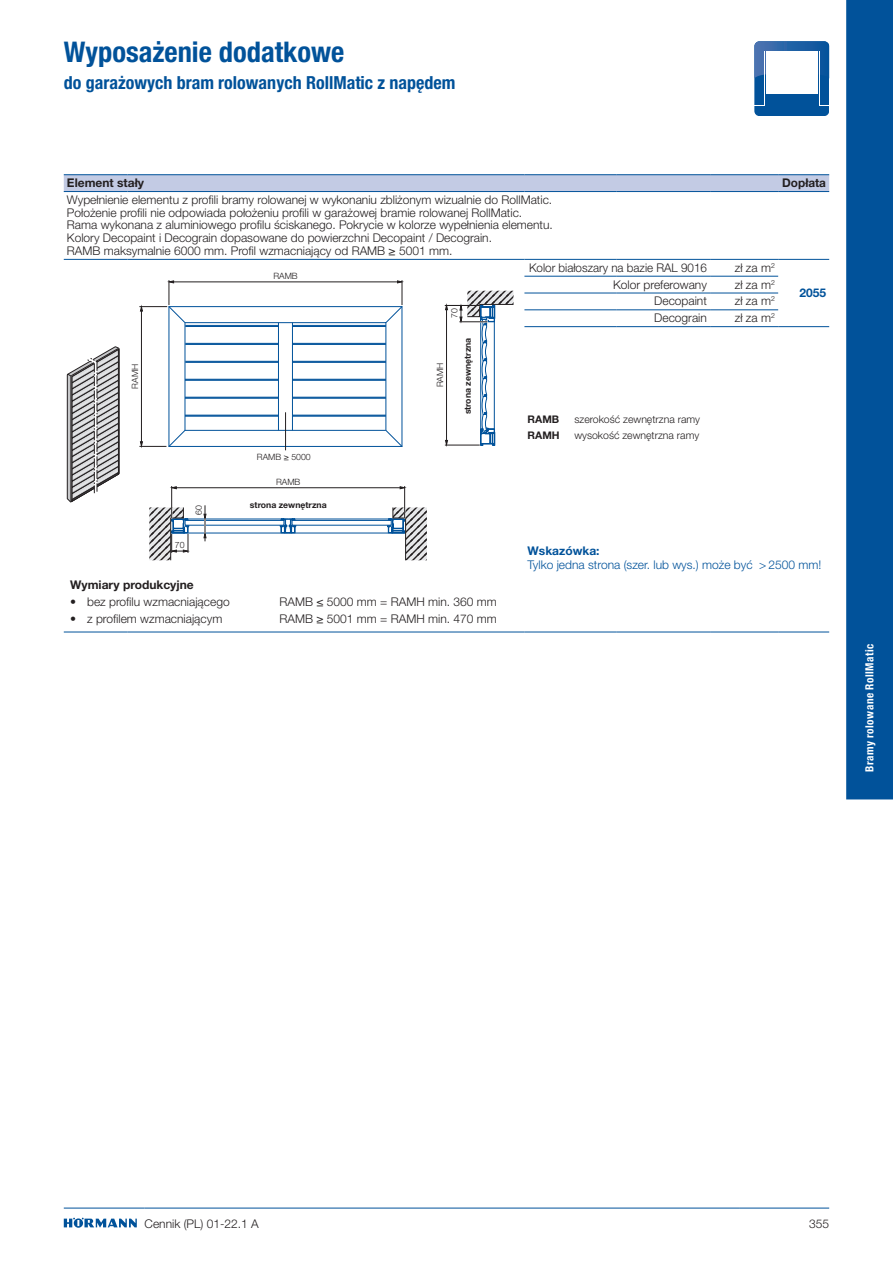
<style>
.page{position:relative;width:893px;height:1263px;background:#fff}
.page>*{position:absolute;margin:0;border:0;box-sizing:border-box;transform-origin:0 0}
.t1{font:700 condensed 28.5px "Hoermann Helvetica Neue";color:#01529a}
.t2{font:700 condensed 18px "Hoermann Helvetica Neue";color:#01529a}
.t3{font:300 12px/12.8px "Hoermann Helvetica Neue";color:#231f20}
.t4{font:300 12px "Hoermann Helvetica Neue";color:#01529a}
.t5{font:700 12px "Hoermann Helvetica Neue";color:#231f20}
.t6{font:700 12px "Hoermann Helvetica Neue";color:#01529a}
.t7{font:700 condensed 11.25px "Hoermann Helvetica Neue";letter-spacing:.04em;color:#fff}
.t8{font:300 10.5px "Hoermann Helvetica Neue";color:#231f20}
.t9{font:700 10.5px "Hoermann Helvetica Neue";color:#231f20}
.t10{font:700 8.7px "Hoermann Helvetica Neue";color:#231f20}
.t11{font:300 8.7px "Hoermann Helvetica Neue";color:#231f20}
</style>
<div class="page">
<hr style="left:64px;top:1208px;width:81px;height:1px;background:#01529a">
<hr style="left:145px;top:1208px;width:595px;height:1px;background:#01529a">
<hr style="left:740px;top:1208px;width:89px;height:1px;background:#01529a">
<svg style="left:64px;top:1218px;width:73px;height:10px"></svg>
<div style="left:846px;top:0;width:47px;height:799px;background:#01529a"></div>
<div style="left:64px;top:175px;width:765px;height:16px;background:#c3cbe4"></div>
<svg style="left:64px;top:192px;width:765px;height:440px"></svg>
<hr style="left:64px;top:174px;width:64px;height:1px;background:#01529a">
<hr style="left:128px;top:174px;width:396px;height:1px;background:#01529a">
<hr style="left:524px;top:174px;width:92px;height:1px;background:#01529a">
<hr style="left:616px;top:174px;width:94px;height:1px;background:#01529a">
<hr style="left:710px;top:174px;width:68px;height:1px;background:#01529a">
<hr style="left:778px;top:174px;width:51px;height:1px;background:#01529a">
<hr style="left:524px;top:309px;width:92px;height:1px;background:#01529a">
<hr style="left:616px;top:309px;width:94px;height:1px;background:#01529a">
<hr style="left:778px;top:191px;width:51px;height:1px;background:#01529a">
<hr style="left:524px;top:276px;width:92px;height:1px;background:#01529a">
<hr style="left:616px;top:276px;width:94px;height:1px;background:#01529a">
<hr style="left:524px;top:293px;width:92px;height:1px;background:#01529a">
<hr style="left:616px;top:293px;width:94px;height:1px;background:#01529a">
<hr style="left:64px;top:191px;width:64px;height:1px;background:#01529a">
<hr style="left:128px;top:191px;width:396px;height:1px;background:#01529a">
<hr style="left:524px;top:191px;width:92px;height:1px;background:#01529a">
<hr style="left:616px;top:191px;width:94px;height:1px;background:#01529a">
<hr style="left:710px;top:191px;width:68px;height:1px;background:#01529a">
<hr style="left:64px;top:259px;width:64px;height:1px;background:#01529a">
<hr style="left:128px;top:259px;width:396px;height:1px;background:#01529a">
<hr style="left:524px;top:259px;width:92px;height:1px;background:#01529a">
<hr style="left:616px;top:259px;width:94px;height:1px;background:#01529a">
<hr style="left:710px;top:259px;width:68px;height:1px;background:#01529a">
<hr style="left:710px;top:293px;width:68px;height:1px;background:#01529a">
<hr style="left:524px;top:326px;width:92px;height:1px;background:#01529a">
<hr style="left:616px;top:326px;width:94px;height:1px;background:#01529a">
<hr style="left:710px;top:326px;width:68px;height:1px;background:#01529a">
<hr style="left:778px;top:259px;width:51px;height:1px;background:#01529a">
<hr style="left:778px;top:326px;width:51px;height:1px;background:#01529a">
<hr style="left:64px;top:632px;width:64px;height:1px;background:#01529a">
<hr style="left:128px;top:632px;width:396px;height:1px;background:#01529a">
<hr style="left:524px;top:632px;width:92px;height:1px;background:#01529a">
<hr style="left:616px;top:632px;width:94px;height:1px;background:#01529a">
<hr style="left:710px;top:632px;width:68px;height:1px;background:#01529a">
<hr style="left:778px;top:632px;width:51px;height:1px;background:#01529a">
<hr style="left:710px;top:276px;width:68px;height:1px;background:#01529a">
<hr style="left:710px;top:309px;width:68px;height:1px;background:#01529a">
<hr style="left:458px;top:321px;width:30px;height:2px;background:#fff">
<svg style="left:445px;top:440px;width:3px;height:5px"></svg>
<svg style="left:172px;top:486px;width:5px;height:3px"></svg>
<svg style="left:399px;top:486px;width:5px;height:3px"></svg>
<hr style="left:285px;top:412px;width:1px;height:38px;background:#231f20">
<hr style="left:445px;top:305px;width:35px;height:1px;background:#231f20">
<hr style="left:446px;top:308px;width:1px;height:134px;background:#231f20">
<hr style="left:445px;top:445px;width:35px;height:1px;background:#231f20">
<svg style="left:459px;top:291px;width:55px;height:154px"></svg>
<svg style="left:139px;top:280px;width:264px;height:167px"></svg>
<hr style="left:171px;top:486px;width:1px;height:32px;background:#231f20">
<hr style="left:174px;top:487px;width:228px;height:1px;background:#231f20">
<hr style="left:404px;top:486px;width:1px;height:32px;background:#231f20">
<svg style="left:149px;top:505px;width:278px;height:55px"></svg>
<svg style="left:67px;top:347px;width:53px;height:155px"></svg>
<svg style="left:754px;top:41px;width:75px;height:75px;background:#2869a8"></svg>
<hr style="left:766px;top:55px;width:51px;height:4px;background:#fff">
<hr style="left:766px;top:59px;width:51px;height:4px;background:#fff">
<hr style="left:766px;top:63px;width:51px;height:4px;background:#fff">
<hr style="left:766px;top:51px;width:51px;height:4px;background:#fff">
<hr style="left:766px;top:75px;width:51px;height:3px;background:#fff">
<hr style="left:766px;top:67px;width:51px;height:4px;background:#fff">
<hr style="left:766px;top:91px;width:51px;height:3px;background:#fff">
<hr style="left:766px;top:71px;width:51px;height:3px;background:#fff">
<hr style="left:766px;top:87px;width:51px;height:3px;background:#fff">
<hr style="left:766px;top:79px;width:51px;height:3px;background:#fff">
<hr style="left:766px;top:83px;width:51px;height:3px;background:#fff">
<hr style="left:764px;top:51px;width:1px;height:55px;background:#fff">
<hr style="left:819px;top:51px;width:1px;height:55px;background:#fff">
<h1 class="t1" style="left:64px;top:32px;width:282px">Wyposażenie dodatkowe</h1>
<h2 class="t2" style="left:64px;top:70px;width:393px">do garażowych bram rolowanych RollMatic z napędem</h2>
<p class="t5" style="left:67px;top:174px;width:79px">Element stały</p>
<p class="t5" style="left:782px;top:174px;width:45px">Dopłata</p>
<p class="t3" style="left:67px;top:192px;width:487px">Wypełnienie elementu z profili bramy rolowanej w wykonaniu zbliżonym wizualnie do RollMatic.<br>Położenie profili nie odpowiada położeniu profili w garażowej bramie rolowanej RollMatic.<br>Rama wykonana z aluminiowego profilu ściskanego. Pokrycie w kolorze wypełnienia elementu.<br>Kolory Decopaint i Decograin dopasowane do powierzchni Decopaint / Decograin.<br>RAMB maksymalnie 6000 mm. Profil wzmacniający od RAMB ≥ 5001 mm.</p>
<p class="t11" style="left:273px;top:270px;width:26px">RAMB</p>
<p class="t3" style="left:529px;top:260px;width:179px">Kolor białoszary na bazie RAL 9016</p>
<p class="t3" style="left:735px;top:260px;width:42px">zł za m<sup>2</sup></p>
<p class="t3" style="left:613px;top:277px;width:95px">Kolor preferowany</p>
<p class="t3" style="left:735px;top:277px;width:42px">zł za m<sup>2</sup></p>
<p class="t3" style="left:654px;top:294px;width:54px">Decopaint</p>
<p class="t3" style="left:735px;top:294px;width:42px">zł za m<sup>2</sup></p>
<p class="t3" style="left:654px;top:311px;width:54px">Decograin</p>
<p class="t3" style="left:735px;top:311px;width:42px">zł za m<sup>2</sup></p>
<p class="t6" style="left:799px;top:284px;width:28px">2055</p>
<p class="t11" style="left:448px;top:318px;width:11px;rotate:-90deg">70</p>
<p class="t11" style="left:129px;top:389px;width:26px;rotate:-90deg">RAMH</p>
<p class="t11" style="left:434px;top:387px;width:26px;rotate:-90deg">RAMH</p>
<p class="t11" style="left:257px;top:451px;width:55px">RAMB ≥ 5000</p>
<p class="t11" style="left:175px;top:539px;width:11px">70</p>
<p class="t11" style="left:192px;top:515px;width:11px;rotate:-90deg">60</p>
<p class="t11" style="left:276px;top:476px;width:26px">RAMB</p>
<p class="t10" style="left:250px;top:498px;width:78px">strona zewnętrzna</p>
<p class="t10" style="left:461px;top:414px;width:78px;rotate:-90deg">strona zewnętrzna</p>
<p class="t5" style="left:70px;top:576px;width:125px">Wymiary produkcyjne</p>
<p class="t3" style="left:70px;top:595px;width:161px">• bez profilu wzmacniającego</p>
<p class="t3" style="left:280px;top:595px;width:219px">RAMB ≤ 5000 mm = RAMH min. 360 mm</p>
<p class="t3" style="left:70px;top:611px;width:154px">• z profilem wzmacniającym</p>
<p class="t3" style="left:280px;top:611px;width:219px">RAMB ≥ 5001 mm = RAMH min. 470 mm</p>
<p class="t9" style="left:528px;top:412px;width:33px">RAMB</p>
<p class="t8" style="left:574px;top:412px;width:127px">szerokość zewnętrzna ramy</p>
<p class="t9" style="left:528px;top:428px;width:34px">RAMH</p>
<p class="t8" style="left:574px;top:428px;width:126px">wysokość zewnętrzna ramy</p>
<p class="t6" style="left:528px;top:542px;width:73px">Wskazówka:</p>
<p class="t4" style="left:528px;top:556px;width:295px">Tylko jedna strona (szer. lub wys.) może być &gt; 2500 mm!</p>
<p class="t7" style="left:862px;top:772px;width:130px;rotate:-90deg">Bramy rolowane RollMatic</p>
<p class="t3" style="left:145px;top:1216px;width:116px">Cennik (PL) 01-22.1 A</p>
<p class="t3" style="left:809px;top:1216px;width:22px">355</p>
</div>
